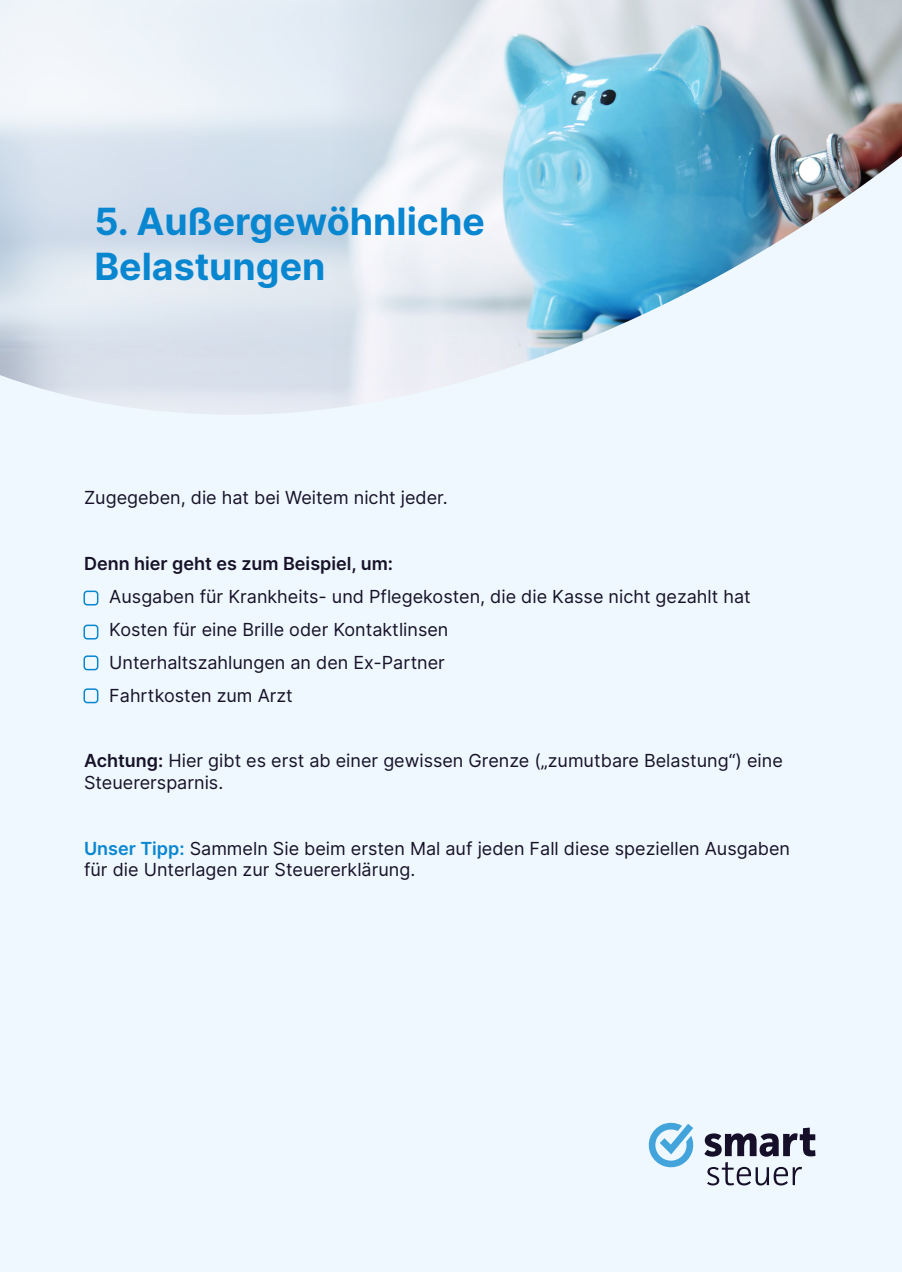
<style>
.page{position:relative;width:902px;height:1272px;background:#eff8ff}
.page>*{position:absolute;margin:0;border:0;box-sizing:border-box;transform-origin:0 0}
.HD_darkblue{font:700 37.5px/45px "Inter";color:#0986d0}
.TX_darkblue{font:18px/21.6px "Inter";color:#171228}
.TX_darkblue-2{font:600 18px "Inter";color:#171228}
.s1{font-weight:600}
.s2{font-weight:600;color:#0986d0}
</style>
<div class="page">
<img style="left:0;top:0;width:902px;height:415px">
<img style="left:648px;top:1122px;width:168px;height:64px">
<div style="left:83px;top:591px;width:15px;height:14px;border:2px solid #0986d0;border-radius:3px"></div>
<div style="left:83px;top:625px;width:15px;height:14px;border:2px solid #0986d0;border-radius:3px"></div>
<div style="left:83px;top:655px;width:15px;height:15px;border:2px solid #0986d0;border-radius:3px"></div>
<div style="left:83px;top:688px;width:15px;height:15px;border:2px solid #0986d0;border-radius:3px"></div>
<p class="HD_darkblue" style="left:94px;top:197px;width:392px">5. Außergewöhnliche<br>Belastungen</p>
<p class="TX_darkblue" style="left:84px;top:487px;width:365px">Zugegeben, die hat bei Weitem nicht jeder.</p>
<p class="TX_darkblue-2" style="left:84px;top:550px;width:311px">Denn hier geht es zum Beispiel, um:</p>
<p class="TX_darkblue" style="left:109px;top:585px;width:643px">Ausgaben für Krankheits- und Pflegekosten, die die Kasse nicht gezahlt hat</p>
<p class="TX_darkblue" style="left:109px;top:618px;width:341px">Kosten für eine Brille oder Kontaktlinsen</p>
<p class="TX_darkblue" style="left:109px;top:651px;width:337px">Unterhaltszahlungen an den Ex-Partner</p>
<p class="TX_darkblue" style="left:109px;top:684px;width:185px">Fahrtkosten zum Arzt</p>
<p class="TX_darkblue" style="left:84px;top:749px;width:700px"><span class="s1">Achtung:</span> Hier gibt es erst ab einer gewissen Grenze („zumutbare Belastung“) eine<br>Steuerersparnis.</p>
<p class="TX_darkblue" style="left:84px;top:837px;width:708px"><span class="s2">Unser Tipp:</span> Sammeln Sie beim ersten Mal auf jeden Fall diese speziellen Ausgaben für die Unterlagen zur Steuererklärung.</p>
</div>
